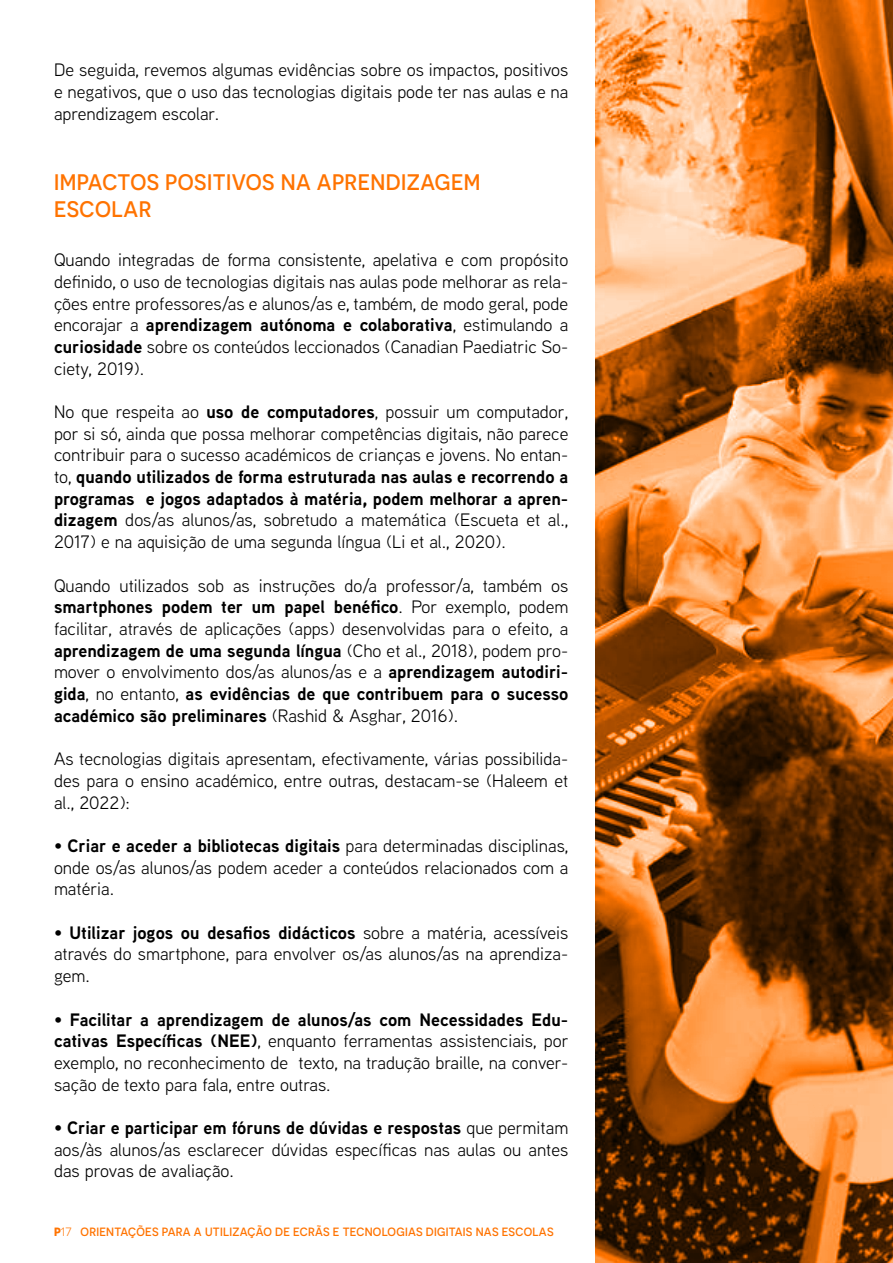
<style>
.page{position:relative;width:893px;height:1263px;background:#fff}
.page>*{position:absolute;margin:0;border:0;box-sizing:border-box;transform-origin:0 0}
.t1{font:500 22.5px/27.2px "Novecentosans";letter-spacing:.02em;color:#ff7300}
.t2{font:18px/21.8px "Aaux Next";color:#000;text-align:justify}
.t3{font:500 12px "Novecentosans";letter-spacing:.02em;color:#ff7300}
.s1{font-weight:700}
.s2{font-weight:400}
</style>
<div class="page">
<svg style="left:595px;top:0;width:298px;height:1263px;background:#ac662b"></svg>
<p class="t2" style="left:54px;top:59px;width:516px">De seguida, revemos algumas evidências sobre os impactos, positivos e negativos, que o uso das tecnologias digitais pode ter nas aulas e na aprendizagem escolar.</p>
<p class="t1" style="left:54px;top:169px;width:428px">IMPACTOS POSITIVOS NA APRENDIZAGEM<br>ESCOLAR</p>
<p class="t2" style="left:54px;top:248px;width:516px">Quando integradas de forma consistente, apelativa e com propósito definido, o uso de tecnologias digitais nas aulas pode melhorar as rela&shy;ções entre professores/as e alunos/as e, também, de modo geral, pode encorajar a <span class="s1">aprendizagem autónoma e colaborativa</span>, estimulando a <span class="s1">curiosidade</span> sobre os conteúdos leccionados (Canadian Paediatric So&shy;ciety, 2019).</p>
<p class="t2" style="left:54px;top:400px;width:516px">No que respeita ao <span class="s1">uso de computadores</span>, possuir um computador, por si só, ainda que possa melhorar competências digitais, não parece contribuir para o sucesso académicos de crianças e jovens. No entan&shy;to, <span class="s1">quando utilizados de forma estruturada nas aulas e recorrendo a programas e jogos adaptados à matéria, podem melhorar a apren&shy;dizagem</span> dos/as alunos/as, sobretudo a matemática (Escueta et al., 2017) e na aquisição de uma segunda língua (Li et al., 2020).</p>
<p class="t2" style="left:54px;top:574px;width:516px">Quando utilizados sob as instruções do/a professor/a, também os <span class="s1">smartphones podem ter um papel benéfico</span>. Por exemplo, podem facilitar, através de aplicações (apps) desenvolvidas para o efeito, a <span class="s1">aprendizagem de uma segunda língua</span> (Cho et al., 2018), podem pro&shy;mover o envolvimento dos/as alunos/as e a <span class="s1">aprendizagem autodiri&shy;gida</span>, no entanto, <span class="s1">as evidências de que contribuem para o sucesso académico são preliminares</span> (Rashid &amp; Asghar, 2016).</p>
<p class="t2" style="left:54px;top:747px;width:516px">As tecnologias digitais apresentam, efectivamente, várias possibilida&shy;des para o ensino académico, entre outras, destacam-se (Haleem et al., 2022):</p>
<p class="t2" style="left:54px;top:834px;width:516px">• <span class="s1">Criar e aceder a bibliotecas digitais</span> para determinadas disciplinas, onde os/as alunos/as podem aceder a conteúdos relacionados com a matéria.</p>
<p class="t2" style="left:54px;top:921px;width:516px">• <span class="s1">Utilizar jogos ou desafios didácticos</span> sobre a matéria, acessíveis através do smartphone, para envolver os/as alunos/as na aprendiza&shy;gem.</p>
<p class="t2" style="left:54px;top:1008px;width:516px">• <span class="s1">Facilitar a aprendizagem de alunos/as com Necessidades Edu&shy;cativas Específicas (NEE)</span>, enquanto ferramentas assistenciais, por exemplo, no reconhecimento de texto, na tradução braille, na conver&shy;sação de texto para fala, entre outras.</p>
<p class="t2" style="left:54px;top:1116px;width:516px">• <span class="s1">Criar e participar em fóruns de dúvidas e respostas</span> que permitam aos/às alunos/as esclarecer dúvidas específicas nas aulas ou antes das provas de avaliação.</p>
<p class="t3" style="left:54px;top:1225px;width:501px"><span class="s1">P</span><span class="s2">17</span> ORIENTAÇÕES PARA A UTILIZAÇÃO DE ECRÃS E TECNOLOGIAS DIGITAIS NAS ESCOLAS</p>
</div>
